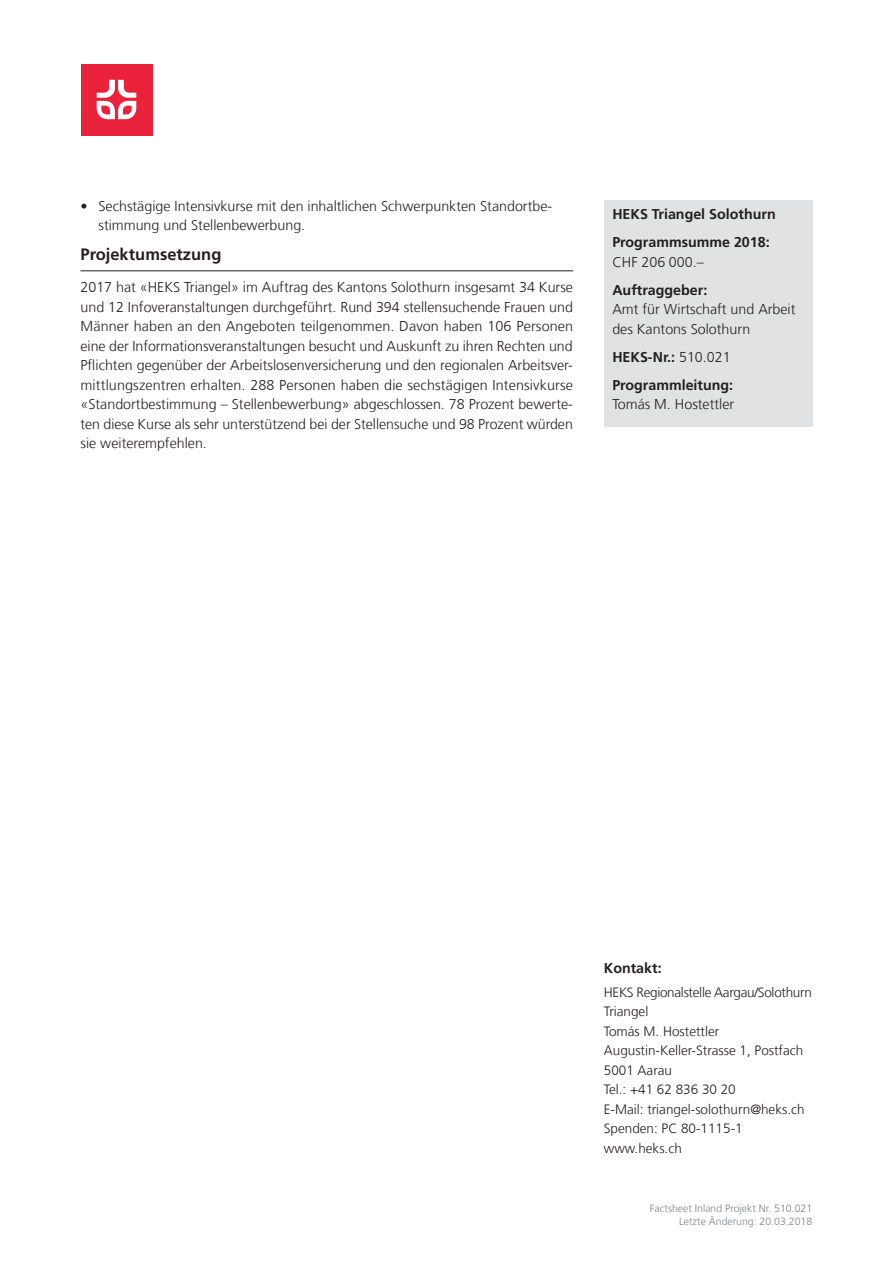
<style>
.page{position:relative;width:893px;height:1263px;background:#fff}
.page>*{position:absolute;margin:0;border:0;box-sizing:border-box;transform-origin:0 0}
.Untertitel{font:700 16.5px "Frutiger LT Com";color:#231f20}
.text{font:300 14.25px/19.5px "Frutiger LT Com";letter-spacing:-.005em;color:#231f20;text-align:justify}
.text_auftz_kurz_link{font:300 14.25px/19.5px "Frutiger LT Com";color:#231f20}
.kasten{font:300 14.25px/19.5px "Frutiger LT Com";color:#231f20}
.kasten-2{font:700 14.25px/19.5px "Frutiger LT Com";color:#231f20}
.text-2{font:700 14.25px "Frutiger LT Com";color:#231f20}
.Kontakt{font:300 13.5px "Frutiger LT Com";color:#231f20}
.Kontakt-2{font:300 13.5px "Frutiger LT Com";letter-spacing:-.02em;color:#231f20}
.t1{font:300 10.5px/12.6px "Frutiger LT Com";color:#808285;text-align:right}
.s1{font-weight:300}
.s2{font-weight:700}
</style>
<div class="page">
<hr style="left:81px;top:270px;width:492px;height:1px;background:#231f20">
<div style="left:604px;top:200px;width:208px;height:226px;background:#e1e2e4"></div>
<div style="left:81px;top:64px;width:71px;height:71px;background:#ea223b"></div>
<svg style="left:97px;top:80px;width:39px;height:39px"></svg>
<p class="text_auftz_kurz_link" style="left:99px;top:196px;width:455px;text-indent:-18px">• Sechstägige Intensivkurse mit den inhaltlichen Schwerpunkten Standortbe&shy;stimmung und Stellenbewerbung.</p>
<p class="Untertitel" style="left:81px;top:244px;width:142px">Projektumsetzung</p>
<p class="text" style="left:81px;top:277px;width:494px">2017 hat «HEKS Triangel» im Auftrag des Kantons Solothurn insgesamt 34 Kurse und 12 Infoveranstaltungen durchgeführt. Rund 394 stellensuchende Frauen und Männer haben an den Angeboten teilgenommen. Davon haben 106 Personen eine der Informationsveranstaltungen besucht und Auskunft zu ihren Rechten und Pflichten gegenüber der Arbeitslosenversicherung und den regionalen Arbeitsver&shy;mittlungszentren erhalten. 288 Personen haben die sechstägigen Intensivkurse «Standortbestimmung – Stellenbewerbung» abgeschlossen. 78 Prozent bewerte&shy;ten diese Kurse als sehr unterstützend bei der Stellensuche und 98 Prozent würden sie weiterempfehlen.</p>
<p class="kasten-2" style="left:612px;top:204px;width:165px">HEKS Triangel Solothurn</p>
<p class="kasten-2" style="left:612px;top:232px;width:159px">Programmsumme 2018:<br><span class="s1">CHF 206 000.–</span></p>
<p class="kasten" style="left:612px;top:280px;width:185px"><span class="s2">Auftraggeber:<br></span>Amt für Wirtschaft und Arbeit des Kantons Solothurn</p>
<p class="kasten-2" style="left:612px;top:347px;width:120px">HEKS-Nr.: <span class="s1">510.021</span></p>
<p class="kasten" style="left:612px;top:375px;width:123px"><span class="s2">Programmleitung:<br></span>Tomás M. Hostettler</p>
<p class="text-2" style="left:604px;top:959px;width:59px">Kontakt:</p>
<p class="Kontakt-2" style="left:604px;top:984px;width:210px">HEKS Regionalstelle Aargau/Solothurn</p>
<p class="Kontakt" style="left:604px;top:1003px;width:46px">Triangel</p>
<p class="Kontakt" style="left:604px;top:1023px;width:117px">Tomás M. Hostettler</p>
<p class="Kontakt" style="left:604px;top:1042px;width:201px">Augustin-Keller-Strasse 1, Postfach</p>
<p class="Kontakt" style="left:604px;top:1062px;width:70px">5001 Aarau</p>
<p class="Kontakt" style="left:604px;top:1081px;width:133px">Tel.: +41 62 836 30 20</p>
<p class="Kontakt" style="left:604px;top:1101px;width:202px">E-Mail: triangel-solothurn@heks.ch</p>
<p class="Kontakt" style="left:604px;top:1120px;width:140px">Spenden: PC 80-1115-1</p>
<p class="Kontakt" style="left:604px;top:1140px;width:80px">www.heks.ch</p>
<p class="t1" style="left:650px;top:1202px;width:164px">Factsheet Inland Projekt Nr. 510.021<br>Letzte Änderung: 20.03.2018</p>
</div>
